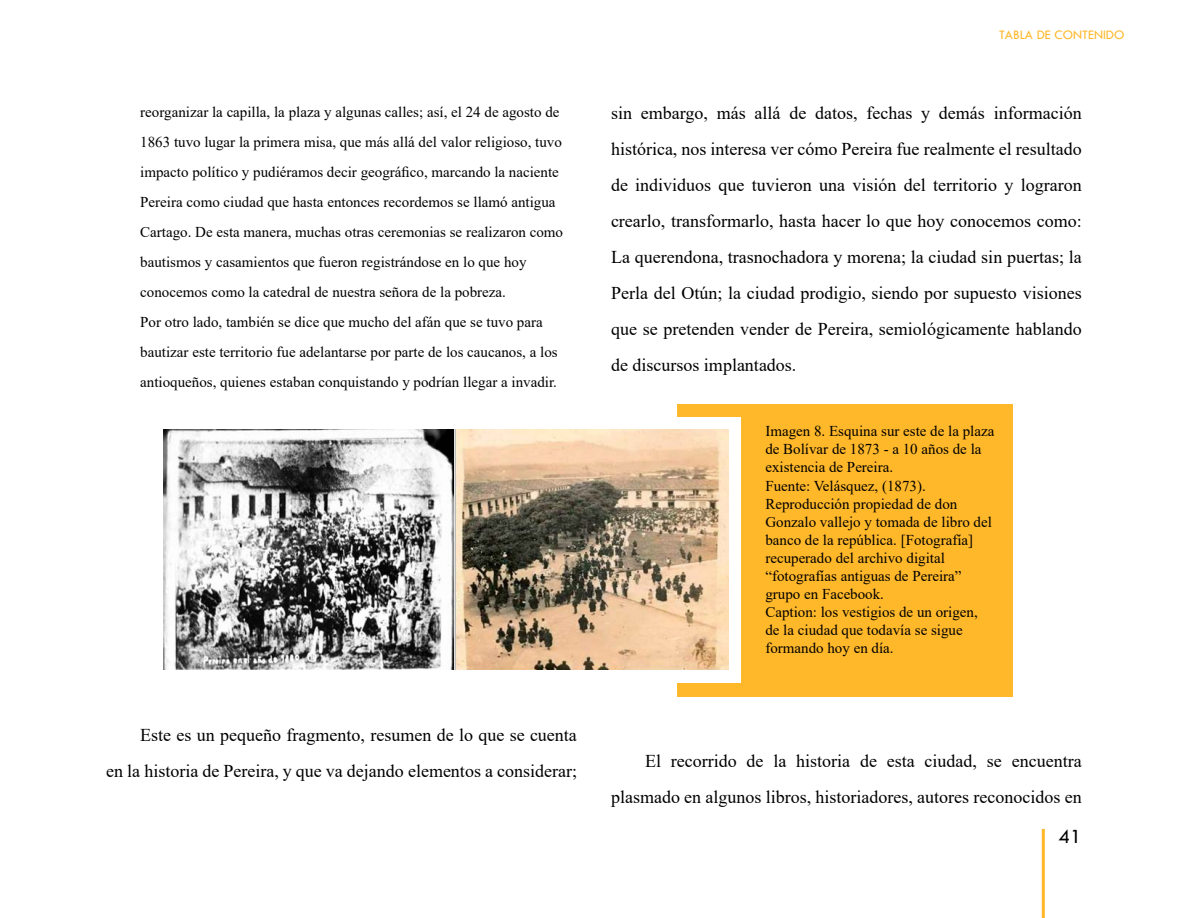
<style>
.page{position:relative;width:1188px;height:918px;background:#fff}
.page>*{position:absolute;margin:0;border:0;box-sizing:border-box;transform-origin:0 0}
.t1{font:21px "Tw Cen";color:#000}
.PÁRRAFO{font:18px/36px "Times New Roman";color:#000;text-align:right}
.CITA{font:15px/30px "Times New Roman";color:#000}
.IMAGEN-TITULO{font:15px/18px "Times New Roman";color:#000}
.imagen_nombre{font:15px/18px "Times New Roman";color:#000}
.t2{font:13.5px "Tw Cen";color:#ffb82a}
</style>
<div class="page">
<div style="left:1042px;top:829px;width:3px;height:89px;border:2px solid #ffb82a"></div>
<div style="left:678px;top:405px;width:335px;height:292px;background:#ffb82a"></div>
<div style="left:509px;top:417px;width:232px;height:266px;background:#fff"></div>
<img style="left:164px;top:429px;width:565px;height:241px">
<p class="CITA" style="left:140px;top:96px;width:424px">reorganizar la capilla, la plaza y algunas calles; así, el 24 de agosto de 1863 tuvo lugar la primera misa, que más allá del valor religioso, tuvo impacto político y pudiéramos decir geográfico, marcando la naciente Pereira como ciudad que hasta entonces recordemos se llamó antigua Cartago. De esta manera, muchas otras ceremonias se realizaron como bautismos y casamientos que fueron registrándose en lo que hoy conocemos como la catedral de nuestra señora de la pobreza.</p>
<p class="CITA" style="left:140px;top:306px;width:419px">Por otro lado, también se dice que mucho del afán que se tuvo para bautizar este territorio fue adelantarse por parte de los caucanos, a los antioqueños, quienes estaban conquistando y podrían llegar a invadir.</p>
<p class="PÁRRAFO" style="left:106px;top:716px;width:472px">Este es un pequeño fragmento, resumen de lo que se cuenta<br>en la historia de Pereira, y que va dejando elementos a considerar;</p>
<p class="t2" style="left:999px;top:26px;width:127px">TABLA DE CONTENIDO</p>
<p class="PÁRRAFO" style="left:611px;top:94px;width:472px;text-align:justify">sin embargo, más allá de datos, fechas y demás información histórica, nos interesa ver cómo Pereira fue realmente el resultado de individuos que tuvieron una visión del territorio y lograron crearlo, transformarlo, hasta hacer lo que hoy conocemos como:<br>La querendona, trasnochadora y morena; la ciudad sin puertas; la Perla del Otún; la ciudad prodigio, siendo por supuesto visiones que se pretenden vender de Pereira, semiológicamente hablando de discursos implantados.</p>
<p class="imagen_nombre" style="left:765px;top:422px;width:231px">Imagen 8. Esquina sur este de la plaza de Bolívar de 1873 - a 10 años de la existencia de Pereira.</p>
<p class="IMAGEN-TITULO" style="left:765px;top:476px;width:228px">Fuente: Velásquez, (1873).<br>Reproducción propiedad de don<br>Gonzalo vallejo y tomada de libro del banco de la república. [Fotografía] recuperado del archivo digital “fotografías antiguas de Pereira” grupo en Facebook.</p>
<p class="IMAGEN-TITULO" style="left:765px;top:602px;width:214px">Caption: los vestigios de un origen, de la ciudad que todavía se sigue formando hoy en día.</p>
<p class="PÁRRAFO" style="left:611px;top:742px;width:472px">El recorrido de la historia de esta ciudad, se encuentra plasmado en algunos libros, historiadores, autores reconocidos en</p>
<p class="t1" style="left:1059px;top:824px;width:25px">41</p>
</div>
